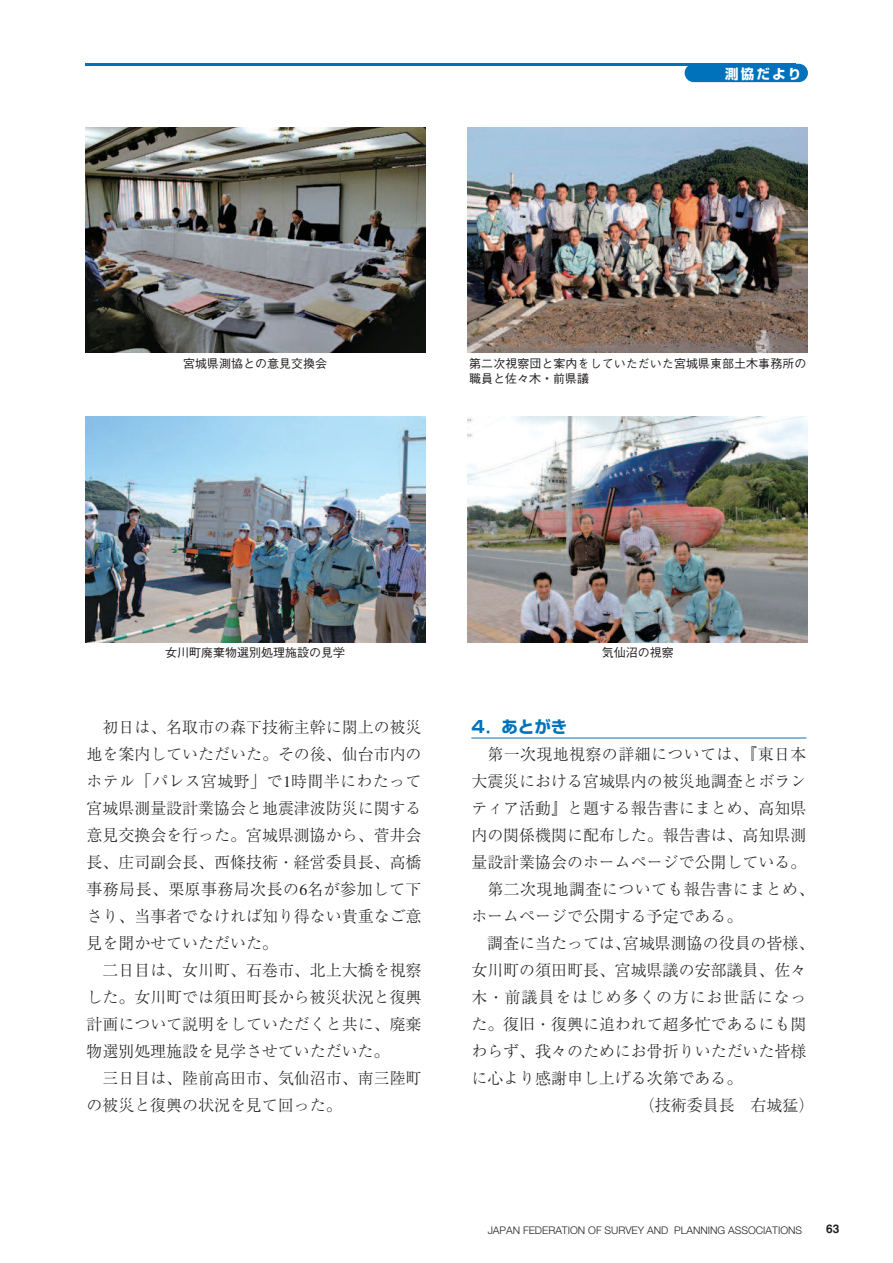
<style>
.page{position:relative;width:893px;height:1263px;background:#fff}
.page>*{position:absolute;margin:0;border:0;box-sizing:border-box;transform-origin:0 0}
.t1{font:700 16.5px "Shin Go";color:#0072bc}
.t2{font:300 15.9px/27px "Ryumin";color:#231f20;text-align:justify}
.t3{font:300 15.9px "Ryumin";letter-spacing:.025em;color:#231f20}
.t4{font:300 15.9px "Ryumin";letter-spacing:.055em;color:#231f20}
.t5{font:700 13.5px "Shin Go";letter-spacing:.165em;color:#fff}
.t6{font:500 12px/15px "Gothic BBB";color:#231f20}
.t7{font:12px "Midashi Go MB31";color:#231f20}
.t8{font:300 10.5px "Helvetica Neue";color:#231f20}
</style>
<div class="page">
<hr style="left:471px;top:738px;width:335px;height:1px;background:#0072bc">
<hr style="left:85px;top:64px;width:710px;height:2px;background:#0072bc">
<div style="left:685px;top:64px;width:123px;height:18px;background:#0072bc;border-radius:9px"></div>
<img style="left:85px;top:128px;width:340px;height:225px">
<img style="left:468px;top:128px;width:340px;height:225px">
<img style="left:85px;top:417px;width:340px;height:225px">
<img style="left:468px;top:417px;width:340px;height:225px">
<p class="t5" style="left:725px;top:65px;width:78px">測協だより</p>
<p class="t6" style="left:183px;top:357px;width:145px">宮城県測協との意見交換会</p>
<p class="t6" style="left:469px;top:357px;width:339px">第二次視察団と案内をしていただいた宮城県東部土木事務所の職員と佐々木・前県議</p>
<p class="t6" style="left:165px;top:646px;width:181px">女川町廃棄物選別処理施設の見学</p>
<p class="t6" style="left:602px;top:646px;width:73px">気仙沼の視察</p>
<p class="t2" style="left:87px;top:715px;width:337px;text-indent:16px">初日は、名取市の森下技術主幹に閖上の被災地を案内していただいた。その後、仙台市内のホテル「パレス宮城野」で1時間半にわたって宮城県測量設計業協会と地震津波防災に関する意見交換会を行った。宮城県測協から、菅井会長、庄司副会長、西條技術・経営委員長、高橋事務局長、栗原事務局次長の6名が参加して下さり、当事者でなければ知り得ない貴重なご意見を聞かせていただいた。</p>
<p class="t2" style="left:87px;top:958px;width:337px;text-indent:16px">二日目は、女川町、石巻市、北上大橋を視察した。女川町では須田町長から被災状況と復興計画について説明をしていただくと共に、廃棄物選別処理施設を見学させていただいた。</p>
<p class="t2" style="left:87px;top:1066px;width:337px;text-indent:16px">三日目は、陸前高田市、気仙沼市、南三陸町の被災と復興の状況を見て回った。</p>
<p class="t1" style="left:471px;top:716px;width:97px">4．あとがき</p>
<p class="t3" style="left:487px;top:746px;width:321px">第一次現地視察の詳細については、『東日本</p>
<p class="t2" style="left:471px;top:769px;width:337px">大震災における宮城県内の被災地調査とボラン</p>
<p class="t2" style="left:471px;top:796px;width:337px">ティア活動』と題する報告書にまとめ、高知県</p>
<p class="t2" style="left:471px;top:823px;width:337px">内の関係機関に配布した。報告書は、高知県測</p>
<p class="t2" style="left:471px;top:850px;width:336px">量設計業協会のホームページで公開している。</p>
<p class="t3" style="left:487px;top:881px;width:329px">第二次現地調査についても報告書にまとめ、</p>
<p class="t2" style="left:471px;top:904px;width:273px">ホームページで公開する予定である。</p>
<p class="t2" style="left:487px;top:931px;width:329px">調査に当たっては、宮城県測協の役員の皆様、</p>
<p class="t2" style="left:471px;top:958px;width:337px">女川町の須田町長、宮城県議の安部議員、佐々</p>
<p class="t4" style="left:471px;top:989px;width:337px">木・前議員をはじめ多くの方にお世話になっ</p>
<p class="t2" style="left:471px;top:1012px;width:337px">た。復旧・復興に追われて超多忙であるにも関</p>
<p class="t2" style="left:471px;top:1039px;width:337px">わらず、我々のためにお骨折りいただいた皆様</p>
<p class="t2" style="left:471px;top:1066px;width:273px">に心より感謝申し上げる次第である。</p>
<p class="t2" style="left:639px;top:1093px;width:177px">（技術委員長 右城猛）</p>
<p class="t8" style="left:488px;top:1226px;width:316px">JAPAN FEDERATION OF SURVEY AND PLANNING ASSOCIATIONS</p>
<p class="t7" style="left:826px;top:1222px;width:15px">63</p>
</div>
